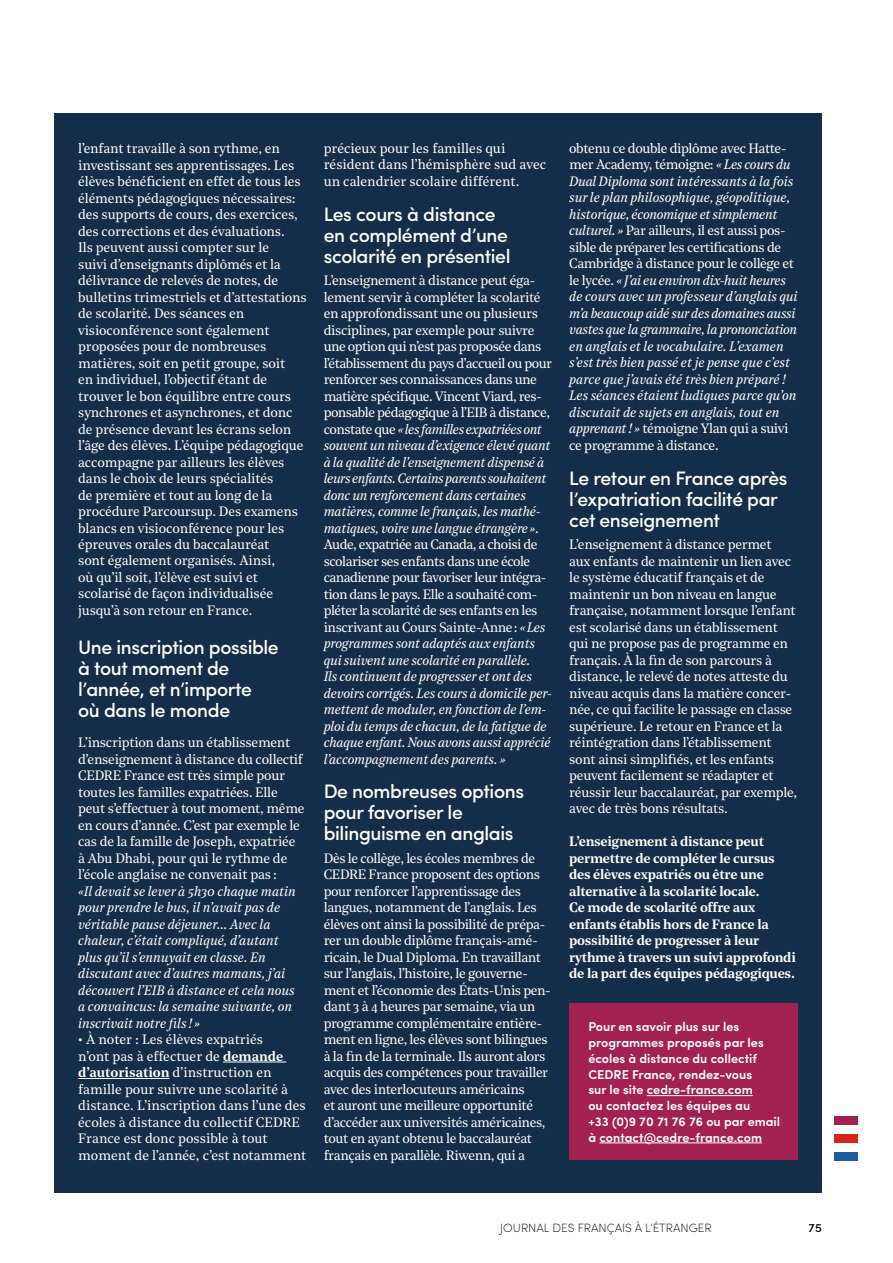
<style>
.page{position:relative;width:893px;height:1263px;background:#fff}
.page>*{position:absolute;margin:0;border:0;box-sizing:border-box;transform-origin:0 0}
.t1{font:500 19.5px/21px "Sofia Pro";letter-spacing:-.02em;color:#fff}
.t2{font:13.5px/16.5px "Noe Text";letter-spacing:-.02em;color:#fff}
.t3{font:13.5px/16.5px "Noe Text";letter-spacing:-.04em;color:#fff}
.t4{font:italic 13.5px/16.5px "Noe Text";letter-spacing:-.01em;color:#fff}
.t5{font:13.5px/16.5px "Noe Text";color:#fff}
.t6{font:600 13.5px/16.5px "Noe Text";letter-spacing:-.02em;color:#fff}
.t7{font:600 12.75px/15.8px "Sofia Pro";color:#fff}
.t8{font:200 12px "Sofia Pro";color:#000}
.t9{font:500 12px "Sofia Pro";color:#000}
.s1{font-weight:600}
.s2{font-style:italic}
.s3{font-style:normal}
</style>
<div class="page">
<div style="left:54px;top:113px;width:768px;height:1080px;background:#142d48"></div>
<hr style="left:223px;top:1062px;width:63px;height:1px;background:#fff">
<hr style="left:78px;top:1078px;width:91px;height:1px;background:#fff">
<div style="left:569px;top:1003px;width:229px;height:157px;background:#a32151"></div>
<hr style="left:647px;top:1095px;width:106px;height:1px;background:#fff">
<hr style="left:599px;top:1142px;width:163px;height:1px;background:#fff">
<div style="left:834px;top:1116px;width:24px;height:8px;background:#a32151"></div>
<div style="left:834px;top:1134px;width:24px;height:8px;background:#d5231c"></div>
<div style="left:834px;top:1152px;width:24px;height:8px;background:#1d5d9c"></div>
<p class="t2" style="left:78px;top:139px;width:230px">l’enfant travaille à son rythme, en investissant ses apprentissages. Les élèves bénéficient en effet de tous les éléments pédagogiques nécessaires : des supports de cours, des exercices, des corrections et des évaluations.<br>Ils peuvent aussi compter sur le<br>suivi d’enseignants diplômés et la délivrance de relevés de notes, de bulletins trimestriels et d’attestations de scolarité. Des séances en visioconférence sont également proposées pour de nombreuses matières, soit en petit groupe, soit<br>en individuel, l’objectif étant de trouver le bon équilibre entre cours synchrones et asynchrones, et donc de présence devant les écrans selon l’âge des élèves. L’équipe pédagogique accompagne par ailleurs les élèves dans le choix de leurs spécialités<br>de première et tout au long de la procédure Parcoursup. Des examens blancs en visioconférence pour les épreuves orales du baccalauréat<br>sont également organisés. Ainsi,<br>où qu’il soit, l’élève est suivi et scolarisé de façon individualisée jusqu’à son retour en France.</p>
<h1 class="t1" style="left:78px;top:635px;width:202px">Une inscription possible à tout moment de l’année, et n’importe<br>où dans le monde</h1>
<p class="t2" style="left:78px;top:733px;width:228px">L’inscription dans un établissement d’enseignement à distance du collectif CEDRE France est très simple pour toutes les familles expatriées. Elle peut s’effectuer à tout moment, même en cours d’année. C’est par exemple le cas de la famille de Joseph, expatriée à Abu Dhabi, pour qui le rythme de l’école anglaise ne convenait pas :</p>
<p class="t4" style="left:78px;top:882px;width:219px">« Il devait se lever à 5h30 chaque matin pour prendre le bus, il n’avait pas de véritable pause déjeuner… Avec la chaleur, c’était compliqué, d’autant plus qu’il s’ennuyait en classe. En discutant avec d’autres mamans, j’ai découvert l’EIB à distance et cela nous a convaincus : la semaine suivante, on inscrivait notre fils ! »</p>
<p class="t5" style="left:78px;top:1030px;width:230px">• À noter : Les élèves expatriés<br>n’ont pas à effectuer de <span class="s1">demande d’autorisation</span> d’instruction en famille pour suivre une scolarité à distance. L’inscription dans l’une des écoles à distance du collectif CEDRE France est donc possible à tout moment de l’année, c’est notamment</p>
<p class="t5" style="left:324px;top:139px;width:224px">précieux pour les familles qui résident dans l’hémisphère sud avec un calendrier scolaire différent.</p>
<h1 class="t1" style="left:324px;top:202px;width:188px">Les cours à distance en complément d’une scolarité en présentiel</h1>
<p class="t3" style="left:324px;top:271px;width:230px">L’enseignement à distance peut éga&shy;lement servir à compléter la scolarité en approfondissant une ou plusieurs disciplines, par exemple pour suivre une option qui n’est pas proposée dans l’établissement du pays d’accueil ou pour renforcer ses connaissances dans une matière spécifique. Vincent Viard, res&shy;ponsable pédagogique à l’EIB à distance, constate que <span class="s2">« les familles expatriées ont souvent un niveau d’exigence élevé quant à la qualité de l’enseignement dispensé à leurs enfants. Certains parents souhaitent donc un renforcement dans certaines matières, comme le français, les mathé&shy;matiques, voire une langue étrangère »</span>.<br>Aude, expatriée au Canada, a choisi de scolariser ses enfants dans une école canadienne pour favoriser leur intégra&shy;tion dans le pays. Elle a souhaité com&shy;pléter la scolarité de ses enfants en les inscrivant au Cours Sainte-Anne : <span class="s2">« Les programmes sont adaptés aux enfants qui suivent une scolarité en parallèle.<br>Ils continuent de progresser et ont des devoirs corrigés. Les cours à domicile per&shy;mettent de moduler, en fonction de l’em&shy;ploi du temps de chacun, de la fatigue de chaque enfant. Nous avons aussi apprécié l’accompagnement des parents. »</span></p>
<h1 class="t1" style="left:324px;top:779px;width:202px">De nombreuses options pour favoriser le bilinguisme en anglais</h1>
<p class="t2" style="left:324px;top:849px;width:228px">Dès le collège, les écoles membres de CEDRE France proposent des options pour renforcer l’apprentissage des langues, notamment de l’anglais. Les élèves ont ainsi la possibilité de prépa&shy;rer un double diplôme français-amé&shy;ricain, le Dual Diploma. En travaillant sur l’anglais, l’histoire, le gouverne&shy;ment et l’économie des États-Unis pen&shy;dant 3 à 4 heures par semaine, via un programme complémentaire entière&shy;ment en ligne, les élèves sont bilingues à la fin de la terminale. Ils auront alors acquis des compétences pour travailler avec des interlocuteurs américains<br>et auront une meilleure opportunité d’accéder aux universités américaines, tout en ayant obtenu le baccalauréat français en parallèle. Riwenn, qui a</p>
<p class="t4" style="left:569px;top:139px;width:230px"><span class="s3">obtenu ce double diplôme avec Hatte&shy;mer Academy, témoigne :</span> « Les cours du Dual Diploma sont intéressants à la fois sur le plan philosophique, géopolitique, historique, économique et simplement culturel. » <span class="s3">Par ailleurs, il est aussi pos&shy;sible de préparer les certifications de Cambridge à distance pour le collège et le lycée.</span> « J’ai eu environ dix-huit heures de cours avec un professeur d’anglais qui m’a beaucoup aidé sur des domaines aussi vastes que la grammaire, la prononciation en anglais et le vocabulaire. L’examen s’est très bien passé et je pense que c’est parce que j’avais été très bien préparé !<br>Les séances étaient ludiques parce qu’on discutait de sujets en anglais, tout en apprenant ! » <span class="s3">témoigne Ylan qui a suivi ce programme à distance.</span></p>
<h1 class="t1" style="left:569px;top:466px;width:220px">Le retour en France après l’expatriation facilité par cet enseignement</h1>
<p class="t2" style="left:569px;top:535px;width:230px">L’enseignement à distance permet<br>aux enfants de maintenir un lien avec le système éducatif français et de maintenir un bon niveau en langue française, notamment lorsque l’enfant est scolarisé dans un établissement qui ne propose pas de programme en français. À la fin de son parcours à distance, le relevé de notes atteste du niveau acquis dans la matière concer&shy;née, ce qui facilite le passage en classe supérieure. Le retour en France et la réintégration dans l’établissement sont ainsi simplifiés, et les enfants peuvent facilement se réadapter et réussir leur baccalauréat, par exemple, avec de très bons résultats.</p>
<p class="t6" style="left:569px;top:832px;width:228px">L’enseignement à distance peut permettre de compléter le cursus des élèves expatriés ou être une alternative à la scolarité locale.<br>Ce mode de scolarité offre aux enfants établis hors de France la possibilité de progresser à leur rythme à travers un suivi approfondi de la part des équipes pédagogiques.</p>
<p class="t7" style="left:588px;top:1018px;width:193px">Pour en savoir plus sur les programmes proposés par les écoles à distance du collectif<br>CEDRE France, rendez-vous<br>sur le site cedre-france.com<br>ou contactez les équipes au<br>+33 (0)9 70 71 76 76 ou par email à contact@cedre-france.com</p>
<p class="t8" style="left:500px;top:1220px;width:213px">JOURNAL DES FRANÇAIS À L’ÉTRANGER</p>
<p class="t9" style="left:808px;top:1219px;width:15px">75</p>
</div>
